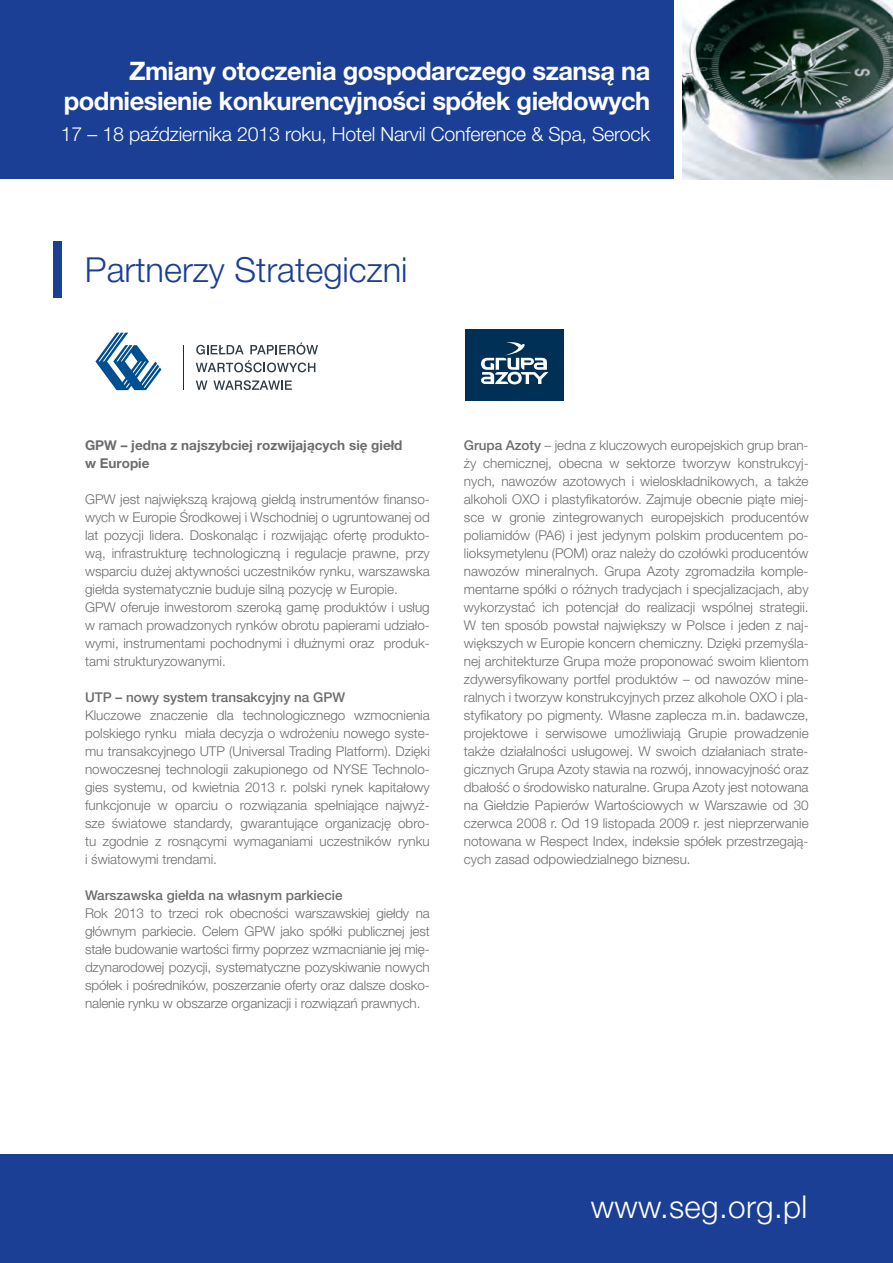
<style>
.page{position:relative;width:893px;height:1263px;background:#fff}
.page>*{position:absolute;margin:0;border:0;box-sizing:border-box;transform-origin:0 0}
.t1{font:300 34.5px "Helvetica Neue LT Pro";color:#1b3f94}
.t2{font:300 31.5px "Helvetica Neue LT Pro";letter-spacing:.01em;color:#fff}
.t3{font:700 25.5px/30px "Helvetica Neue LT Pro";letter-spacing:-.02em;color:#fff;text-align:right}
.t4{font:300 19.65px "Helvetica Neue LT Pro";letter-spacing:-.01em;color:#fff}
.t5{font:300 13.5px/18px "Helvetica Neue LT Pro";color:#6c6d70;text-align:justify}
.t6{font:500 13.5px "Helvetica Neue LT Pro";color:#6c6d70}
.t7{font:700 13.5px/18px "Helvetica Neue LT Pro";color:#6c6d70}
.s1{font-weight:500}
</style>
<div class="page">
<div style="left:0;top:0;width:676px;height:179px;background:#1b3f94"></div>
<img style="left:682px;top:0;width:211px;height:179px">
<div style="left:675px;top:0;width:7px;height:199px;background:#fff"></div>
<div style="left:0;top:1155px;width:893px;height:108px;background:#1b3f94"></div>
<svg style="left:196px;top:342px;width:122px;height:30px"></svg>
<svg style="left:196px;top:380px;width:11px;height:10px"></svg>
<svg style="left:213px;top:380px;width:79px;height:10px"></svg>
<svg style="left:95px;top:333px;width:66px;height:57px"></svg>
<hr style="left:184px;top:345px;width:1px;height:45px;background:#00306d">
<div style="left:465px;top:329px;width:98px;height:72px;background:#003056"></div>
<svg style="left:481px;top:342px;width:67px;height:42px"></svg>
<div style="left:54px;top:241px;width:8px;height:56px;background:#1b3f94"></div>
<h3 class="t3" style="left:64px;top:55px;width:588px">Zmiany otoczenia gospodarczego szansą na podniesienie konkurencyjności spółek giełdowych</h3>
<h3 class="t4" style="left:61px;top:122px;width:591px">17 – 18 października 2013 roku, Hotel Narvil Conference &amp; Spa, Serock</h3>
<h1 class="t1" style="left:85px;top:249px;width:324px">Partnerzy Strategiczni</h1>
<p class="t7" style="left:85px;top:436px;width:319px">GPW – jedna z najszybciej rozwijających się giełd w Europie</p>
<p class="t5" style="left:85px;top:490px;width:346px;text-align:left">GPW jest największą krajową giełdą instrumentów finanso&shy;wych w Europie Środkowej i Wschodniej o ugruntowanej od lat pozycji lidera. Doskonaląc i rozwijając ofertę produkto&shy;wą, infrastrukturę technologiczną i regulacje prawne, przy wsparciu dużej aktywności uczestników rynku, warszawska giełda systematycznie buduje silną pozycję w Europie.<br>GPW oferuje inwestorom szeroką gamę produktów i usług w ramach prowadzonych rynków obrotu papierami udziało&shy;wymi, instrumentami pochodnymi i dłużnymi oraz produk&shy;tami strukturyzowanymi.</p>
<p class="t6" style="left:85px;top:689px;width:262px">UTP – nowy system transakcyjny na GPW</p>
<p class="t5" style="left:85px;top:706px;width:346px">Kluczowe znaczenie dla technologicznego wzmocnienia polskiego rynku miała decyzja o wdrożeniu nowego syste&shy;mu transakcyjnego UTP (Universal Trading Platform). Dzięki nowoczesnej technologii zakupionego od NYSE Technolo&shy;gies systemu, od kwietnia 2013 r. polski rynek kapitałowy funkcjonuje w oparciu o rozwiązania spełniające najwyż&shy;sze światowe standardy, gwarantujące organizację obro&shy;tu zgodnie z rosnącymi wymaganiami uczestników rynku i światowymi trendami.</p>
<p class="t6" style="left:85px;top:887px;width:259px">Warszawska giełda na własnym parkiecie</p>
<p class="t5" style="left:85px;top:904px;width:346px">Rok 2013 to trzeci rok obecności warszawskiej giełdy na głównym parkiecie. Celem GPW jako spółki publicznej jest stałe budowanie wartości firmy poprzez wzmacnianie jej mię&shy;dzynarodowej pozycji, systematyczne pozyskiwanie nowych spółek i pośredników, poszerzanie oferty oraz dalsze dosko&shy;nalenie rynku w obszarze organizacji i rozwiązań prawnych.</p>
<p class="t5" style="left:464px;top:436px;width:346px"><span class="s1">Grupa Azoty</span> – jedna z kluczowych europejskich grup bran&shy;ży chemicznej, obecna w sektorze tworzyw konstrukcyj&shy;nych, nawozów azotowych i wieloskładnikowych, a także alkoholi OXO i plastyfikatorów. Zajmuje obecnie piąte miej&shy;sce w gronie zintegrowanych europejskich producentów poliamidów (PA6) i jest jedynym polskim producentem po&shy;lioksymetylenu (POM) oraz należy do czołówki producentów nawozów mineralnych. Grupa Azoty zgromadziła komple&shy;mentarne spółki o różnych tradycjach i specjalizacjach, aby wykorzystać ich potencjał do realizacji wspólnej strategii.<br>W ten sposób powstał największy w Polsce i jeden z naj&shy;większych w Europie koncern chemiczny. Dzięki przemyśla&shy;nej architekturze Grupa może proponować swoim klientom zdywersyfikowany portfel produktów – od nawozów mine&shy;ralnych i tworzyw konstrukcyjnych przez alkohole OXO i pla&shy;styfikatory po pigmenty. Własne zaplecza m.in. badawcze, projektowe i serwisowe umożliwiają Grupie prowadzenie także działalności usługowej. W swoich działaniach strate&shy;gicznych Grupa Azoty stawia na rozwój, innowacyjność oraz dbałość o środowisko naturalne. Grupa Azoty jest notowana na Giełdzie Papierów Wartościowych w Warszawie od 30 czerwca 2008 r. Od 19 listopada 2009 r. jest nieprzerwanie notowana w Respect Index, indeksie spółek przestrzegają&shy;cych zasad odpowiedzialnego biznesu.</p>
<h2 class="t2" style="left:591px;top:1187px;width:218px">www.seg.org.pl</h2>
</div>
